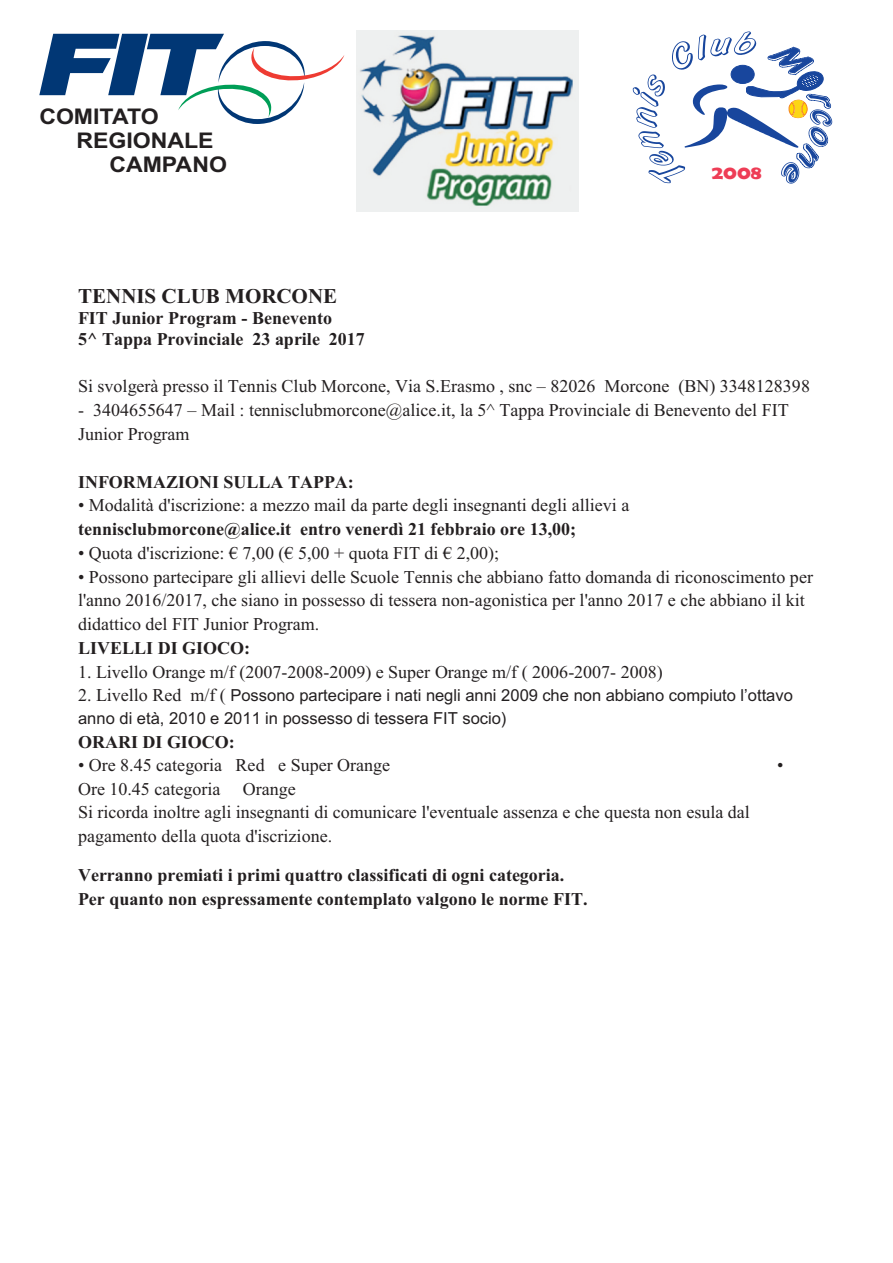
<style>
.page{position:relative;width:893px;height:1263px;background:#fff}
.page>*{position:absolute;margin:0;border:0;box-sizing:border-box;transform-origin:0 0}
.t1{font:700 21.6px "Arial";color:#231f20;scale:1.07 1}
.t2{font:700 21px "Times New Roman";color:#231f20}
.t3{font:700 19.05px "Berlin Sans FB Demi";color:#ee3d56;scale:1.16 1}
.t4{font:18px/23.7px "Times New Roman";color:#231f20}
.t5{font:700 18px/20.9px "Times New Roman";color:#231f20}
.t6{font:16.5px/22.6px "Arial";color:#231f20}
.s1{font-family:"Times New Roman";font-size:18px}
</style>
<div class="page">
<svg style="left:633px;top:31px;width:199px;height:153px"></svg>
<svg style="left:39px;top:34px;width:305px;height:90px"></svg>
<img style="left:356px;top:30px;width:223px;height:182px">
<p class="t1" style="left:39px;top:108px;width:113px">COMITATO</p>
<p class="t1" style="left:76px;top:133px;width:130px">REGIONALE</p>
<p class="t1" style="left:109px;top:157px;width:111px">CAMPANO</p>
<p class="t3" style="left:712px;top:161px;width:45px">2008</p>
<p class="t2" style="left:78px;top:288px;width:260px">TENNIS CLUB MORCONE</p>
<p class="t5" style="left:78px;top:309px;width:288px">FIT Junior Program - Benevento<br>5^ Tappa Provinciale 23 aprile 2017</p>
<p class="t4" style="left:78px;top:376px;width:733px">Si svolgerà presso il Tennis Club Morcone, Via S.Erasmo , snc – 82026 Morcone (BN) 3348128398</p>
<p class="t4" style="left:78px;top:400px;width:712px">- 3404655647 – Mail : tennisclubmorcone@alice.it, la 5^ Tappa Provinciale di Benevento del FIT<br>Junior Program</p>
<p class="t5" style="left:78px;top:473px;width:277px">INFORMAZIONI SULLA TAPPA:</p>
<p class="t4" style="left:78px;top:495px;width:553px">• Modalità d'iscrizione: a mezzo mail da parte degli insegnanti degli allievi a</p>
<p class="t5" style="left:78px;top:521px;width:500px">tennisclubmorcone@alice.it entro venerdì 21 febbraio ore 13,00;</p>
<p class="t4" style="left:78px;top:543px;width:423px">• Quota d'iscrizione: € 7,00 (€ 5,00 + quota FIT di € 2,00);</p>
<p class="t4" style="left:78px;top:566px;width:736px">• Possono partecipare gli allievi delle Scuole Tennis che abbiano fatto domanda di riconoscimento per l'anno 2016/2017, che siano in possesso di tessera non-agonistica per l'anno 2017 e che abbiano il kit didattico del FIT Junior Program.</p>
<p class="t5" style="left:78px;top:640px;width:174px">LIVELLI DI GIOCO:</p>
<p class="t4" style="left:78px;top:662px;width:586px">1. Livello Orange m/f (2007-2008-2009) e Super Orange m/f ( 2006-2007- 2008)</p>
<p class="t6" style="left:78px;top:686px;width:716px"><span class="s1">2. Livello Red m/f (</span> Possono partecipare i nati negli anni 2009 che non abbiano compiuto l’ottavo anno di età, 2010 e 2011 in possesso di tessera FIT socio)</p>
<p class="t5" style="left:78px;top:733px;width:158px">ORARI DI GIOCO:</p>
<p class="t4" style="left:78px;top:755px;width:314px">• Ore 8.45 categoria Red e Super Orange</p>
<p class="t4" style="left:777px;top:755px;width:8px">•</p>
<p class="t4" style="left:78px;top:778px;width:144px">Ore 10.45 categoria</p>
<p class="t4" style="left:78px;top:778px;width:673px;text-indent:165px">Orange<br>Si ricorda inoltre agli insegnanti di comunicare l'eventuale assenza e che questa non esula dal pagamento della quota d'iscrizione.</p>
<p class="t5" style="left:78px;top:865px;width:511px;line-height:23.7px">Verranno premiati i primi quattro classificati di ogni categoria.<br>Per quanto non espressamente contemplato valgono le norme FIT.</p>
</div>
